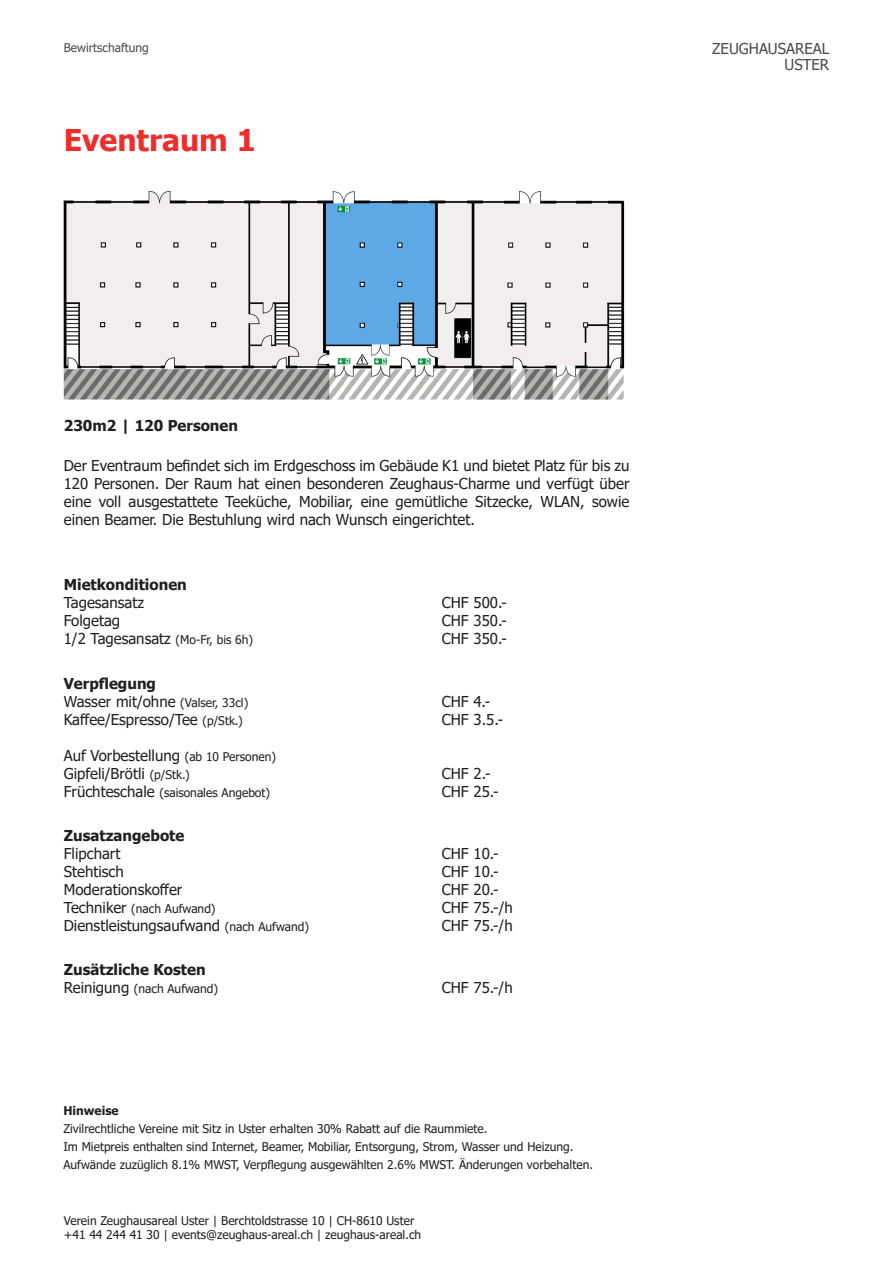
<style>
.page{position:relative;width:893px;height:1263px;background:#fff}
.page>*{position:absolute;margin:0;border:0;box-sizing:border-box;transform-origin:0 0}
.t1{font:700 30px "Tahoma";color:#ee2d2d}
.t2{font:15px/18px "Tahoma";color:#231f20;text-align:justify}
.t3{font:700 15px "Tahoma";color:#231f20}
.t4{font:15px "Tahoma";color:#4b4c4d}
.t5{font:12px "Tahoma";color:#231f20}
.t6{font:12px "Tahoma";color:#4b4c4d}
.t7{font:700 12px "Tahoma";color:#231f20}
.s1{font-size:12px}
.s2{font-size:15px}
</style>
<div class="page">
<img style="left:64px;top:191px;width:561px;height:209px">
<p class="t6" style="left:64px;top:39px;width:87px">Bewirtschaftung</p>
<p class="t4" style="left:712px;top:38px;width:118px">ZEUGHAUSAREAL</p>
<p class="t4" style="left:784px;top:55px;width:46px">USTER</p>
<p class="t1" style="left:64px;top:119px;width:194px">Eventraum 1</p>
<p class="t3" style="left:64px;top:415px;width:176px">230m2 | 120 Personen</p>
<p class="t2" style="left:64px;top:457px;width:567px">Der Eventraum befindet sich im Erdgeschoss im Gebäude K1 und bietet Platz für bis zu 120 Personen. Der Raum hat einen besonderen Zeughaus-Charme und verfügt über eine voll ausgestattete Teeküche, Mobiliar, eine gemütliche Sitzecke, WLAN, sowie einen Beamer. Die Bestuhlung wird nach Wunsch eingerichtet.</p>
<p class="t3" style="left:64px;top:574px;width:125px">Mietkonditionen</p>
<p class="t2" style="left:64px;top:594px;width:82px">Tagesansatz</p>
<p class="t2" style="left:442px;top:594px;width:67px">CHF 500.-</p>
<p class="t2" style="left:64px;top:612px;width:58px">Folgetag</p>
<p class="t2" style="left:442px;top:612px;width:67px">CHF 350.-</p>
<p class="t2" style="left:64px;top:630px;width:191px">1/2 Tagesansatz <span class="s1">(Mo-Fr, bis 6h)</span></p>
<p class="t2" style="left:442px;top:630px;width:67px">CHF 350.-</p>
<p class="t3" style="left:64px;top:673px;width:94px">Verpflegung</p>
<p class="t2" style="left:64px;top:693px;width:186px">Wasser mit/ohne <span class="s1">(Valser, 33cl)</span></p>
<p class="t2" style="left:442px;top:693px;width:50px">CHF 4.-</p>
<p class="t2" style="left:64px;top:711px;width:180px">Kaffee/Espresso/Tee <span class="s1">(p/Stk.)</span></p>
<p class="t2" style="left:442px;top:711px;width:63px">CHF 3.5.-</p>
<p class="t2" style="left:64px;top:747px;width:214px">Auf Vorbestellung <span class="s1">(ab 10 Personen)</span></p>
<p class="t2" style="left:64px;top:765px;width:128px">Gipfeli/Brötli <span class="s1">(p/Stk.)</span></p>
<p class="t2" style="left:442px;top:765px;width:50px">CHF 2.-</p>
<p class="t5" style="left:64px;top:785px;width:208px"><span class="s2">Früchteschale</span> (saisonales Angebot)</p>
<p class="t2" style="left:442px;top:783px;width:58px">CHF 25.-</p>
<p class="t3" style="left:64px;top:824px;width:122px">Zusatzangebote</p>
<p class="t2" style="left:64px;top:845px;width:58px">Flipchart</p>
<p class="t2" style="left:442px;top:845px;width:58px">CHF 10.-</p>
<p class="t2" style="left:64px;top:863px;width:62px">Stehtisch</p>
<p class="t2" style="left:442px;top:863px;width:58px">CHF 10.-</p>
<p class="t2" style="left:64px;top:881px;width:120px">Moderationskoffer</p>
<p class="t2" style="left:442px;top:881px;width:58px">CHF 20.-</p>
<p class="t5" style="left:64px;top:900px;width:153px"><span class="s2">Techniker</span> (nach Aufwand)</p>
<p class="t2" style="left:442px;top:899px;width:72px">CHF 75.-/h</p>
<p class="t2" style="left:64px;top:917px;width:247px">Dienstleistungsaufwand <span class="s1">(nach Aufwand)</span></p>
<p class="t2" style="left:442px;top:917px;width:72px">CHF 75.-/h</p>
<p class="t3" style="left:64px;top:959px;width:143px">Zusätzliche Kosten</p>
<p class="t5" style="left:64px;top:981px;width:156px"><span class="s2">Reinigung</span> (nach Aufwand)</p>
<p class="t2" style="left:442px;top:980px;width:72px">CHF 75.-/h</p>
<p class="t7" style="left:63px;top:1102px;width:57px">Hinweise</p>
<p class="t5" style="left:63px;top:1120px;width:426px">Zivilrechtliche Vereine mit Sitz in Uster erhalten 30% Rabatt auf die Raummiete.</p>
<p class="t5" style="left:63px;top:1138px;width:512px">Im Mietpreis enthalten sind Internet, Beamer, Mobiliar, Entsorgung, Strom, Wasser und Heizung.</p>
<p class="t5" style="left:63px;top:1156px;width:531px">Aufwände zuzüglich 8.1% MWST, Verpflegung ausgewählten 2.6% MWST. Änderungen vorbehalten.</p>
<p class="t5" style="left:64px;top:1213px;width:352px">Verein Zeughausareal Uster | Berchtoldstrasse 10 | CH-8610 Uster</p>
<p class="t5" style="left:64px;top:1226px;width:359px">+41 44 244 41 30 | events@zeughaus-areal.ch | zeughaus-areal.ch</p>
</div>
